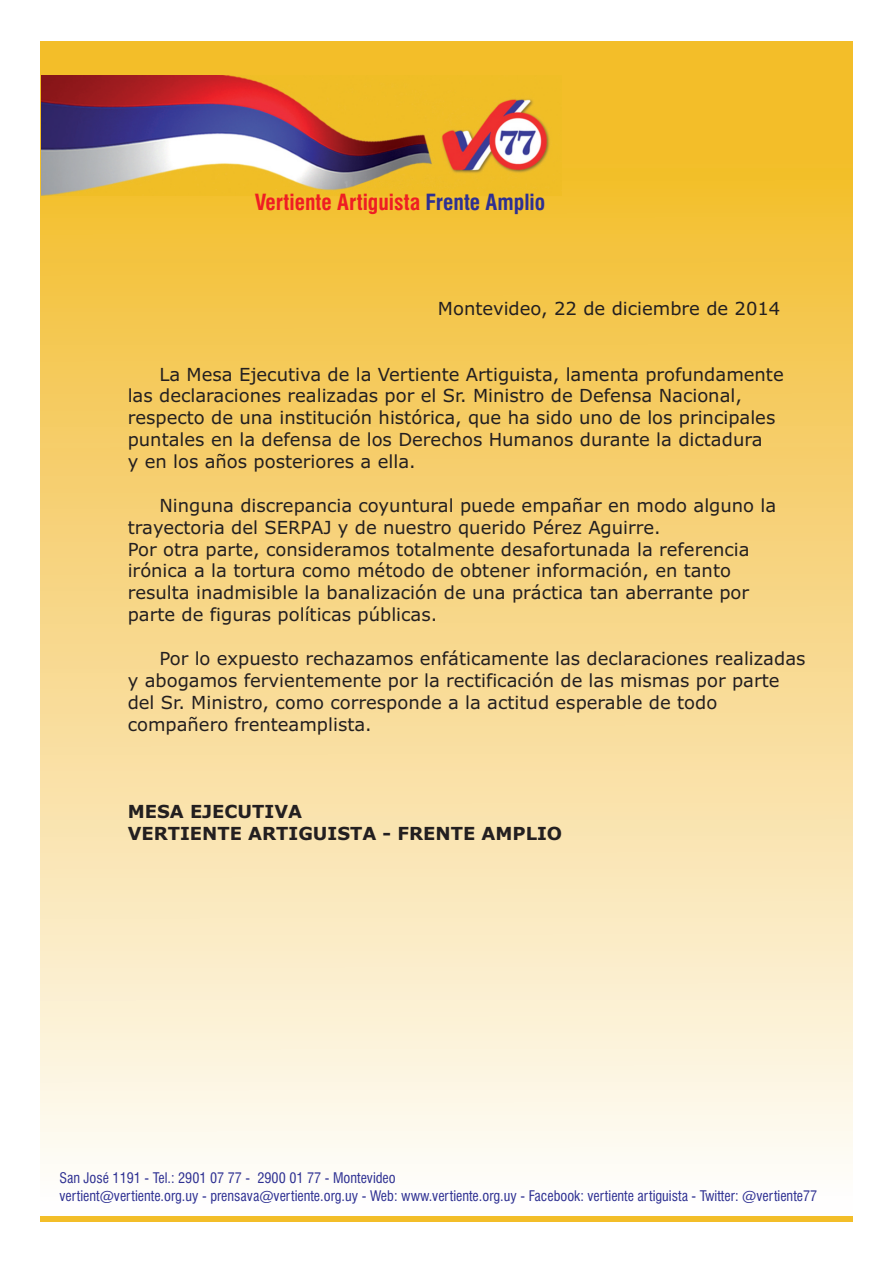
<style>
.page{position:relative;width:893px;height:1263px;background:#fff}
.page>*{position:absolute;margin:0;border:0;box-sizing:border-box;transform-origin:0 0}
.t1{font:700 condensed 21.75px "Swiss 721 BT";color:#ee1d23}
.t2{font:18px/21.9px "Verdana";color:#231f20}
.t3{font:700 18px/21.9px "Verdana";color:#231f20}
.t4{font:condensed 14.25px/17.1px "Swiss 721 BT";color:#2e3092}
.s1{color:#2e3092}
</style>
<div class="page">
<div style="left:40px;top:42px;width:813px;height:1179px;background:linear-gradient(to bottom,#f2b719,#fefcfe)"></div>
<img style="left:41px;top:75px;width:520px;height:121px">
<div style="left:40px;top:1216px;width:813px;height:5px;background:#f3be29"></div>
<p class="t1" style="left:255px;top:194px;width:292px">Vertiente Artiguista <span class="s1">Frente Amplio</span></p>
<p class="t2" style="left:438px;top:299px;width:344px">Montevideo, 22 de diciembre de 2014</p>
<p class="t2" style="left:128px;top:365px;width:658px;text-indent:32px">La Mesa Ejecutiva de la Vertiente Artiguista, lamenta profundamente las declaraciones realizadas por el Sr. Ministro de Defensa Nacional, respecto de una institución histórica, que ha sido uno de los principales puntales en la defensa de los Derechos Humanos durante la dictadura<br>y en los años posteriores a ella.</p>
<p class="t2" style="left:128px;top:496px;width:650px;text-indent:32px">Ninguna discrepancia coyuntural puede empañar en modo alguno la trayectoria del SERPAJ y de nuestro querido Pérez Aguirre.<br>Por otra parte, consideramos totalmente desafortunada la referencia irónica a la tortura como método de obtener información, en tanto resulta inadmisible la banalización de una práctica tan aberrante por parte de figuras políticas públicas.</p>
<p class="t2" style="left:128px;top:649px;width:679px;text-indent:32px">Por lo expuesto rechazamos enfáticamente las declaraciones realizadas y abogamos fervientemente por la rectificación de las mismas por parte del Sr. Ministro, como corresponde a la actitud esperable de todo compañero frenteamplista.</p>
<p class="t3" style="left:128px;top:802px;width:436px">MESA EJECUTIVA<br>VERTIENTE ARTIGUISTA - FRENTE AMPLIO</p>
<p class="t4" style="left:59px;top:1171px;width:759px">San José 1191 - Tel.: 2901 07 77 - 2900 01 77 - Montevideo<br>vertient@vertiente.org.uy - prensava@vertiente.org.uy - Web: www.vertiente.org.uy - Facebook: vertiente artiguista - Twitter: @vertiente77</p>
</div>
